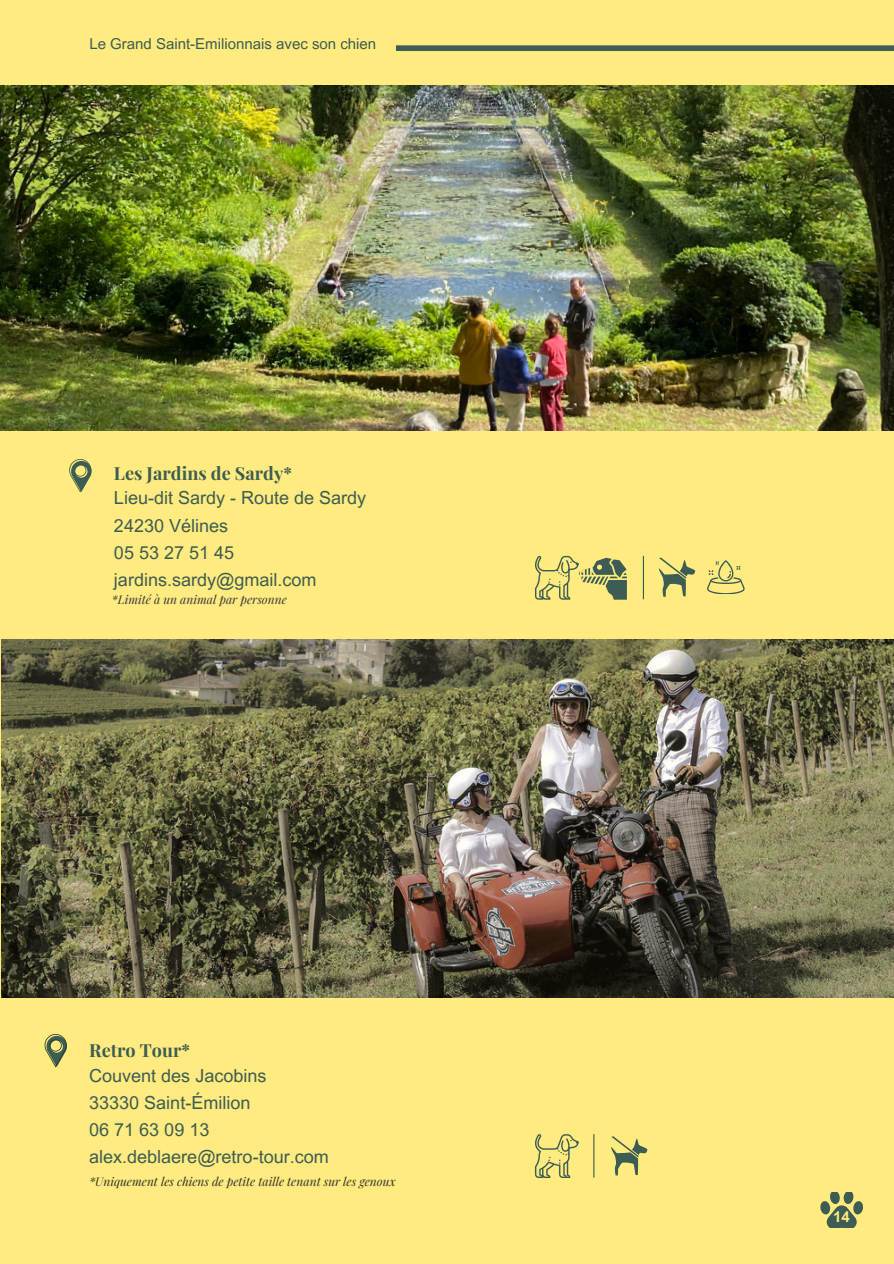
<style>
.page{position:relative;width:894px;height:1264px;background:#fff}
.page>*{position:absolute;margin:0;border:0;box-sizing:border-box;transform-origin:0 0}
.t1{font:18px/27px "Arial MT Pro";color:#3d5c53}
.t2{font:15px "Arial MT Pro";color:#3d5c53}
.t3{font:700 15px "Arial MT Pro";color:#ffeb7f}
.t4{font:italic 12px "Playfair Display";color:#34352c}
.t5{font:italic 12px "Playfair Display";color:#393a3f}
.s1{font-family:"Playfair Display";font-weight:700}
</style>
<div class="page">
<div style="left:0;top:0;width:893px;height:1263px;background:#ffeb7f"></div>
<div style="left:396px;top:45px;width:497px;height:6px;background:#3d5c53"></div>
<img style="left:2px;top:639px;width:891px;height:358px">
<svg style="left:44px;top:1034px;width:23px;height:33px"></svg>
<svg style="left:820px;top:1192px;width:42px;height:35px"></svg>
<svg style="left:658px;top:557px;width:37px;height:40px"></svg>
<hr style="left:642px;top:556px;width:1px;height:43px;background:#3d5c53">
<img style="left:0;top:85px;width:893px;height:345px">
<svg style="left:69px;top:459px;width:23px;height:33px"></svg>
<svg style="left:535px;top:556px;width:91px;height:43px"></svg>
<svg style="left:707px;top:560px;width:37px;height:34px"></svg>
<svg style="left:611px;top:1136px;width:36px;height:39px"></svg>
<hr style="left:593px;top:1134px;width:1px;height:43px;background:#3d5c53">
<svg style="left:535px;top:1134px;width:43px;height:43px"></svg>
<h1 class="t2" style="left:89px;top:38px;width:288px">Le Grand Saint-Emilionnais avec son chien</h1>
<p class="t1" style="left:114px;top:463px;width:254px;line-height:24.8px"><span class="s1">Les Jardins de Sardy*<br></span>Lieu-dit Sardy - Route de Sardy</p>
<p class="t1" style="left:114px;top:514px;width:204px">24230 Vélines<br>05 53 27 51 45 jardins.sardy@gmail.com</p>
<p class="t5" style="left:112px;top:590px;width:176px">*Limité à un animal par personne</p>
<p class="t1" style="left:89px;top:1040px;width:179px;line-height:24.8px"><span class="s1">Retro Tour*<br></span>Couvent des Jacobins</p>
<p class="t1" style="left:89px;top:1091px;width:241px">33330 Saint-Émilion<br>06 71 63 09 13 alex.deblaere@retro-tour.com</p>
<p class="t4" style="left:89px;top:1172px;width:308px">*Uniquement les chiens de petite taille tenant sur les genoux</p>
<h2 class="t3" style="left:832px;top:1210px;width:18px">14</h2>
</div>
